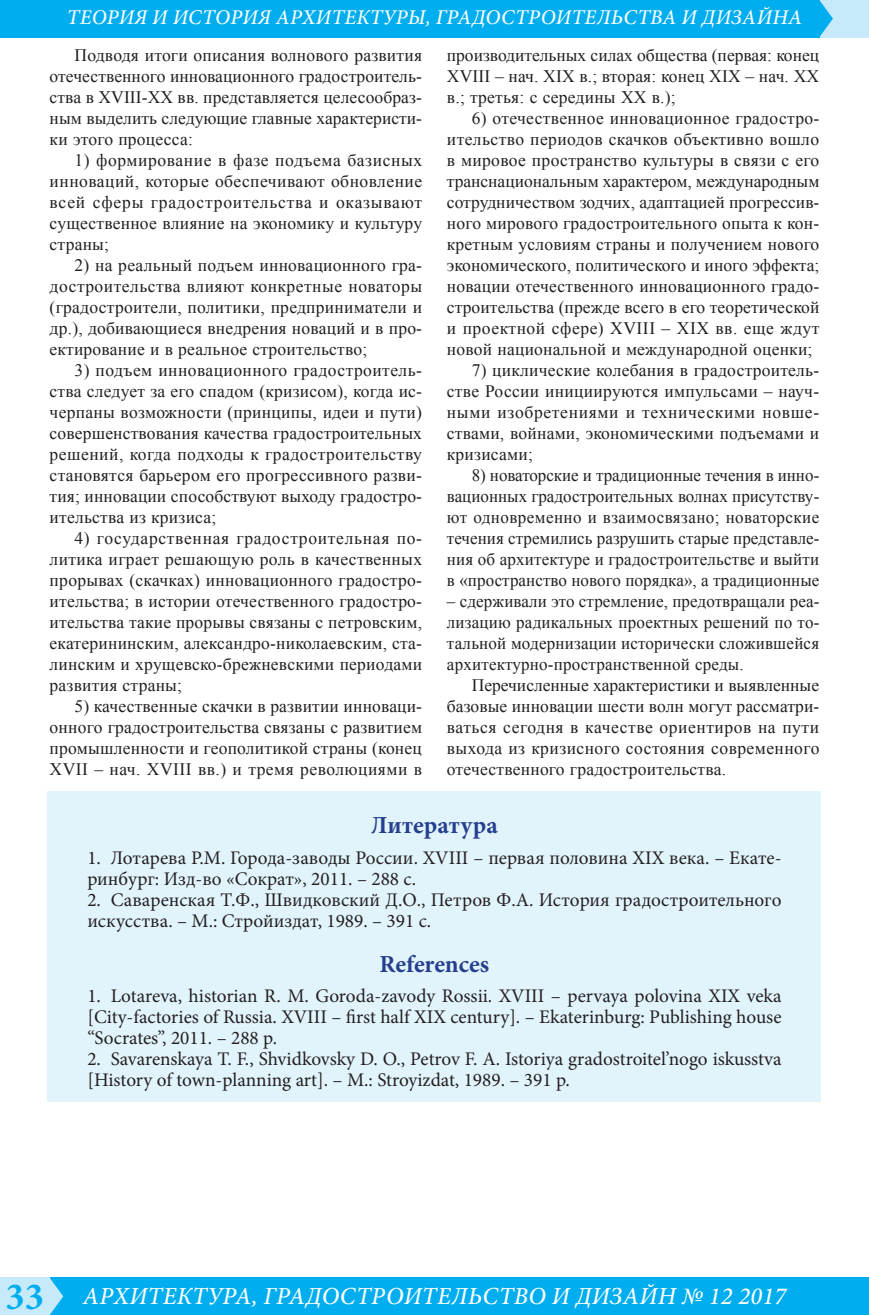
<style>
.page{position:relative;width:869px;height:1315px;background:#fff}
.page>*{position:absolute;margin:0;border:0;box-sizing:border-box;transform-origin:0 0}
.t1{font:italic 500 24.5px "Minion Pro";letter-spacing:.01em;color:#fff}
.Литература_заголовок{font:700 24.5px "Minion Pro";color:#253f8e}
.t2{font:italic 500 21px "Minion Pro";letter-spacing:.01em;color:#fff}
.t3{font:19.25px/21px "Minion Pro";color:#231f20}
.Текст_статьи{font:17.5px/21px "Times New Roman";letter-spacing:.01em;color:#231f20;text-align:justify}
.s1{font-weight:700;font-style:normal;font-size:38.5px;color:#00aeef}
</style>
<div class="page">
<div style="left:46px;top:1277px;width:822px;height:38px;background:#00aeef"></div>
<div style="left:819px;top:0;width:49px;height:37px;background:#c6eafa"></div>
<div style="left:0;top:1277px;width:50px;height:38px;background:#c6eafa"></div>
<div style="left:0;top:0;width:819px;height:37px;background:#00aeef"></div>
<svg style="left:50px;top:1278px;width:13px;height:37px"></svg>
<svg style="left:819px;top:0;width:13px;height:37px"></svg>
<div style="left:48px;top:790px;width:772px;height:311px;background:#e1f4fc"></div>
<p class="t2" style="left:67px;top:3px;width:736px">ТЕОРИЯ И ИСТОРИЯ АРХИТЕКТУРЫ, ГРАДОСТРОИТЕЛЬСТВА И ДИЗАЙНА</p>
<p class="Текст_статьи" style="left:446px;top:44px;width:373px">производительных силах общества (первая: конец XVIII – нач. XIX в.; вторая: конец XIX – нач. XX в.; третья: с середины XX в.);</p>
<p class="Текст_статьи" style="left:446px;top:107px;width:374px;text-indent:25px">6) отечественное инновационное градостро&shy;ительство периодов скачков объективно вошло в мировое пространство культуры в связи с его транснациональным характером, международным сотрудничеством зодчих, адаптацией прогрессив&shy;ного мирового градостроительного опыта к кон&shy;кретным условиям страны и получением нового экономического, политического и иного эффекта; новации отечественного инновационного градо&shy;строительства (прежде всего в его теоретической и проектной сфере) XVIII – XIX вв. еще ждут новой национальной и международной оценки;</p>
<p class="Текст_статьи" style="left:446px;top:359px;width:374px;text-indent:25px">7) циклические колебания в градостроитель&shy;стве России инициируются импульсами – науч&shy;ными изобретениями и техническими новше&shy;ствами, войнами, экономическими подъемами и кризисами;</p>
<p class="Текст_статьи" style="left:446px;top:464px;width:374px;text-indent:25px">8) новаторские и традиционные течения в инно&shy;вационных градостроительных волнах присутству&shy;ют одновременно и взаимосвязано; новаторские течения стремились разрушить старые представле&shy;ния об архитектуре и градостроительстве и выйти в «пространство нового порядка», а традиционные</p>
<p class="Текст_статьи" style="left:446px;top:590px;width:374px">– сдерживали это стремление, предотвращали реа&shy;лизацию радикальных проектных решений по то&shy;тальной модернизации исторически сложившейся архитектурно-пространственной среды.</p>
<p class="Текст_статьи" style="left:446px;top:674px;width:374px;text-indent:25px">Перечисленные характеристики и выявленные базовые инновации шести волн могут рассматри&shy;ваться сегодня в качестве ориентиров на пути выхода из кризисного состояния современного отечественного градостроительства.</p>
<p class="Литература_заголовок" style="left:371px;top:808px;width:128px">Литература</p>
<p class="t3" style="left:87px;top:847px;width:695px">1. Лотарева Р.М. Города-заводы России. XVIII – первая половина XIX века. – Екате&shy;ринбург: Изд-во «Сократ», 2011. – 288 с.</p>
<p class="t3" style="left:87px;top:889px;width:695px">2. Саваренская Т.Ф., Швидковский Д.О., Петров Ф.А. История градостроительного искусства. – М.: Стройиздат, 1989. – 391 с.</p>
<p class="Литература_заголовок" style="left:379px;top:946px;width:111px">References</p>
<p class="t3" style="left:87px;top:986px;width:695px;text-align:justify">1. Lotareva, historian R. M. Goroda-zavody Rossii. XVIII – pervaya polovina XIX veka [City-factories of Russia. XVIII – first half XIX century]. – Ekaterinburg: Publishing house “Socrates”, 2011. – 288 p.</p>
<p class="t3" style="left:87px;top:1049px;width:695px">2. Savarenskaya T. F., Shvidkovsky D. O., Petrov F. A. Istoriya gradostroitel’nogo iskusstva [History of town-planning art]. – M.: Stroyizdat, 1989. – 391 p.</p>
<p class="Текст_статьи" style="left:50px;top:44px;width:374px;text-indent:25px">Подводя итоги описания волнового развития отечественного инновационного градостроитель&shy;ства в XVIII-XX вв. представляется целесообраз&shy;ным выделить следующие главные характеристи&shy;ки этого процесса:</p>
<p class="Текст_статьи" style="left:50px;top:149px;width:374px;text-indent:25px">1) формирование в фазе подъема базисных инноваций, которые обеспечивают обновление всей сферы градостроительства и оказывают существенное влияние на экономику и культуру страны;</p>
<p class="Текст_статьи" style="left:50px;top:254px;width:374px;text-indent:25px">2) на реальный подъем инновационного гра&shy;достроительства влияют конкретные новаторы (градостроители, политики, предприниматели и др.), добивающиеся внедрения новаций и в про&shy;ектирование и в реальное строительство;</p>
<p class="Текст_статьи" style="left:50px;top:359px;width:374px;text-indent:25px">3) подъем инновационного градостроитель&shy;ства следует за его спадом (кризисом), когда ис&shy;черпаны возможности (принципы, идеи и пути) совершенствования качества градостроительных решений, когда подходы к градостроительству становятся барьером его прогрессивного разви&shy;тия; инновации способствуют выходу градостро&shy;ительства из кризиса;</p>
<p class="Текст_статьи" style="left:50px;top:527px;width:374px;text-indent:25px">4) государственная градостроительная по&shy;литика играет решающую роль в качественных прорывах (скачках) инновационного градостро&shy;ительства; в истории отечественного градостро&shy;ительства такие прорывы связаны с петровским, екатерининским, александро-николаевским, ста&shy;линским и хрущевско-брежневскими периодами развития страны;</p>
<p class="Текст_статьи" style="left:50px;top:695px;width:374px;text-indent:25px">5) качественные скачки в развитии инноваци&shy;онного градостроительства связаны с развитием промышленности и геополитикой страны (конец XVII – нач. XVIII вв.) и тремя революциями в</p>
<h1 class="t1" style="left:6px;top:1279px;width:781px"><span class="s1">33</span> АРХИТЕКТУРА, ГРАДОСТРОИТЕЛЬСТВО И ДИЗАЙН № 12 2017</h1>
</div>
